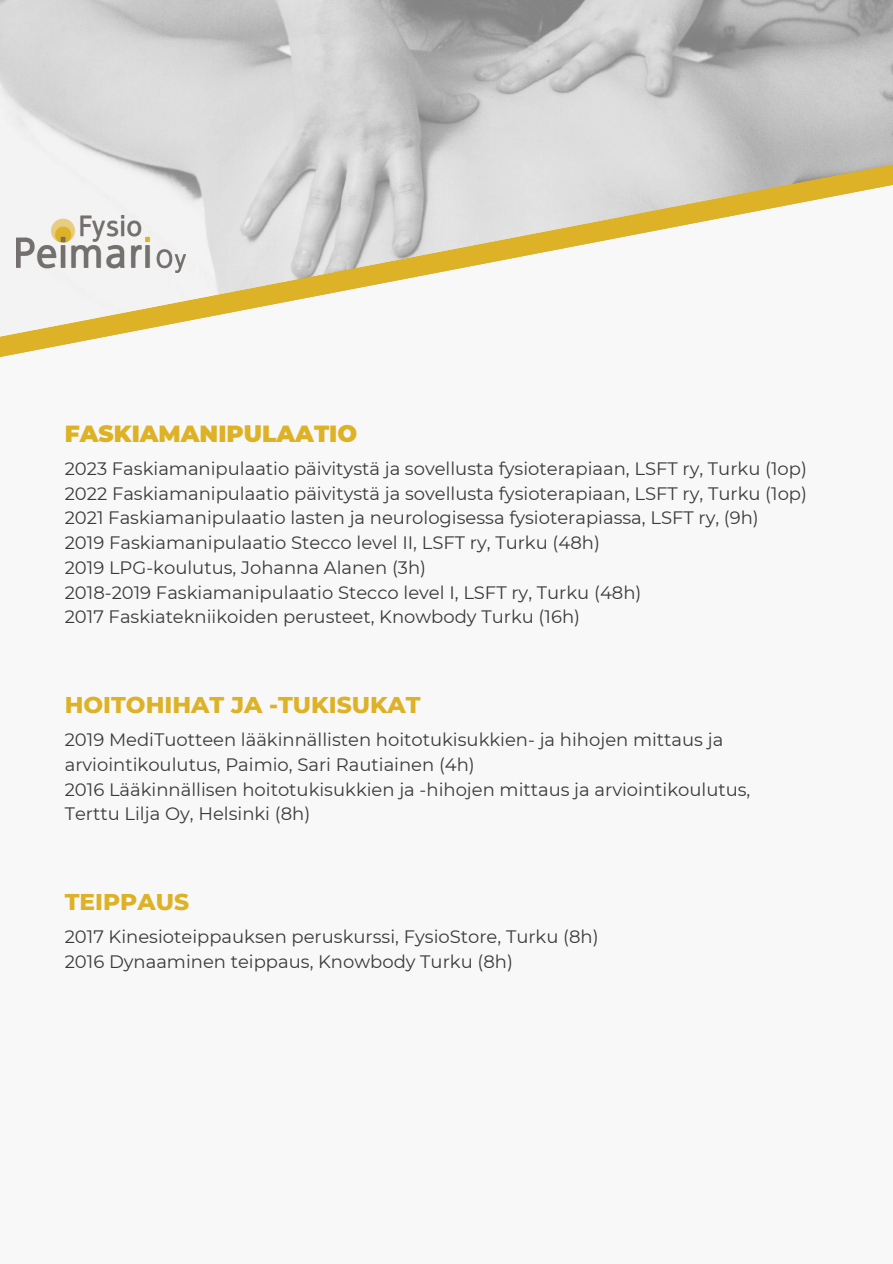
<style>
.page{position:relative;width:893px;height:1264px;background:#fff}
.page>*{position:absolute;margin:0;border:0;box-sizing:border-box;transform-origin:0 0}
.t1{font:800 23.25px "Montserrat";color:#ddb227}
.t2{font:900 23.25px "Montserrat";color:#ddb227}
.t3{font:18px/24.8px "Montserrat";color:#3a3a3a}
</style>
<div class="page">
<img style="left:0;top:1px;width:892px;height:160px">
<svg style="left:0;top:161px;width:892px;height:12px;background:#d4d4d1"></svg>
<svg style="left:0;top:173px;width:892px;height:184px;fill:#f3f3f3"></svg>
<img style="left:17px;top:215px;width:168px;height:58px">
<p class="t2" style="left:65px;top:419px;width:294px">FASKIAMANIPULAATIO</p>
<p class="t3" style="left:65px;top:456px;width:743px">2023 Faskiamanipulaatio päivitystä ja sovellusta fysioterapiaan, LSFT ry, Turku (1op)</p>
<h1 class="t3" style="left:65px;top:481px;width:743px">2022 Faskiamanipulaatio päivitystä ja sovellusta fysioterapiaan, LSFT ry, Turku (1op)</h1>
<p class="t3" style="left:65px;top:505px;width:695px">2021 Faskiamanipulaatio lasten ja neurologisessa fysioterapiassa, LSFT ry, (9h)</p>
<p class="t3" style="left:65px;top:530px;width:536px">2019 Faskiamanipulaatio Stecco level II, LSFT ry, Turku (48h)</p>
<p class="t3" style="left:65px;top:555px;width:363px">2019 LPG-koulutus, Johanna Alanen (3h)</p>
<h1 class="t3" style="left:65px;top:580px;width:578px">2018-2019 Faskiamanipulaatio Stecco level I, LSFT ry, Turku (48h)</h1>
<p class="t3" style="left:65px;top:604px;width:517px">2017 Faskiatekniikoiden perusteet, Knowbody Turku (16h)</p>
<p class="t1" style="left:65px;top:690px;width:357px">HOITOHIHAT JA -TUKISUKAT</p>
<h1 class="t3" style="left:65px;top:727px;width:660px">2019 MediTuotteen lääkinnällisten hoitotukisukkien- ja hihojen mittaus ja arviointikoulutus, Paimio, Sari Rautiainen (4h)</h1>
<p class="t3" style="left:65px;top:776px;width:687px">2016 Lääkinnällisen hoitotukisukkien ja -hihojen mittaus ja arviointikoulutus,</p>
<p class="t3" style="left:65px;top:801px;width:247px">Terttu Lilja Oy, Helsinki (8h)</p>
<p class="t1" style="left:65px;top:887px;width:126px">TEIPPAUS</p>
<p class="t3" style="left:65px;top:924px;width:535px">2017 Kinesioteippauksen peruskurssi, FysioStore, Turku (8h)</p>
<p class="t3" style="left:65px;top:948px;width:449px">2016 Dynaaminen teippaus, Knowbody Turku (8h)</p>
</div>
